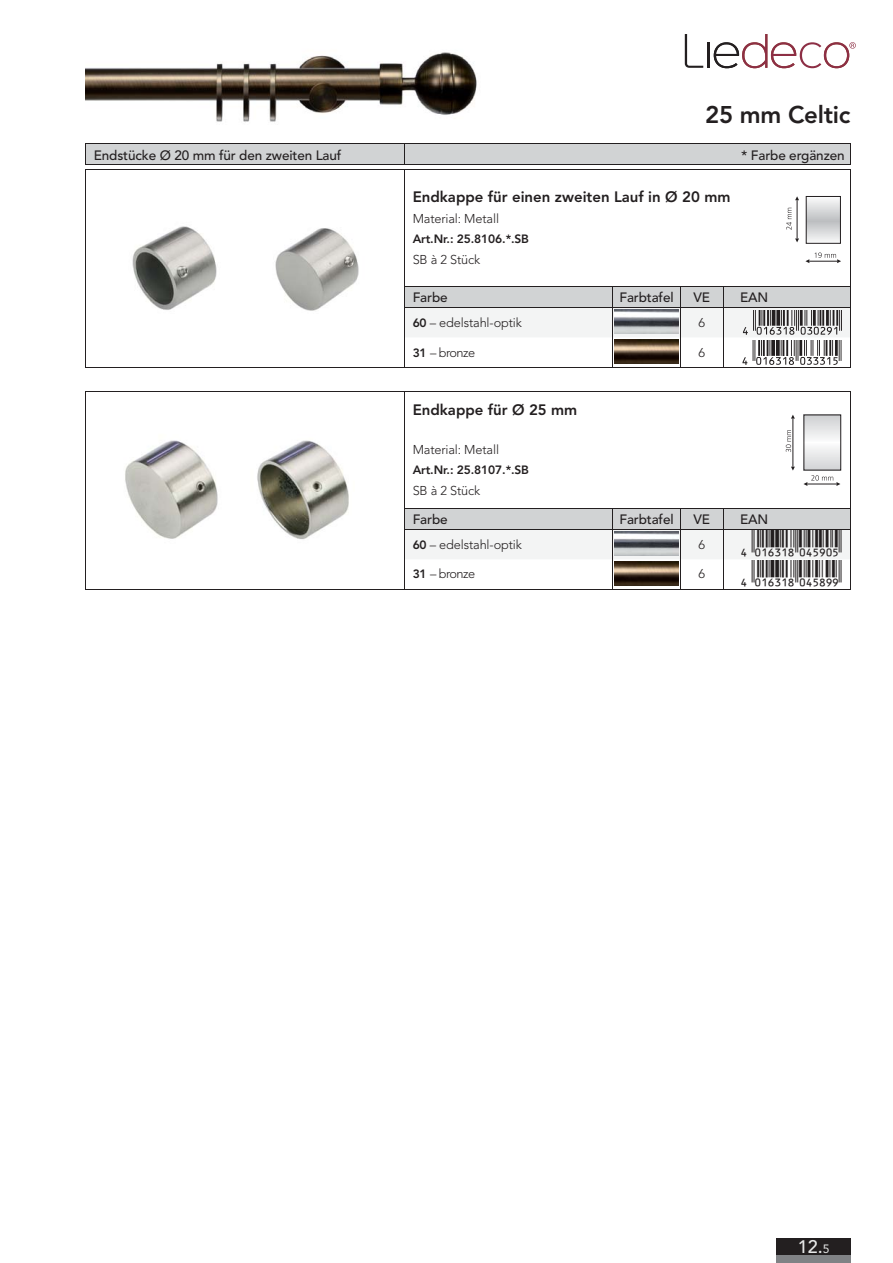
<style>
.page{position:relative;width:893px;height:1263px;background:#fff}
.page>*{position:absolute;margin:0;border:0;box-sizing:border-box;transform-origin:0 0}
.t1{font:36.45px/29.7px "EAN Linotype P36";color:#231f20}
.t2{font:800 24px "Avenir";letter-spacing:-.01em;color:#231f20}
.t3{font:500 18px "Avenir";color:#e7e8e8}
.t4{font:800 15px "Avenir";color:#231f20}
.t5{font:500 13.5px "Avenir";letter-spacing:-.01em;color:#231f20}
.t6{font:300 12.75px "Avenir";letter-spacing:-.01em;color:#231f20}
.t7{font:800 12px "Avenir";letter-spacing:-.01em;color:#231f20}
.s1{font-weight:800;font-size:12px}
.s2{font-weight:400;font-size:12px}
</style>
<div class="page">
<svg style="left:685px;top:34px;width:18px;height:34px"></svg>
<hr style="left:707px;top:43px;width:2px;height:25px;background:#231f20">
<svg style="left:714px;top:34px;width:142px;height:34px"></svg>
<img style="left:85px;top:52px;width:392px;height:70px">
<div style="left:86px;top:145px;width:764px;height:20px;background:#d1d3d4"></div>
<svg style="left:850px;top:145px;width:1px;height:20px"></svg>
<hr style="left:850px;top:170px;width:1px;height:116px;background:#231f20">
<hr style="left:85px;top:367px;width:766px;height:1px;background:#231f20">
<hr style="left:85px;top:144px;width:319px;height:1px;background:#231f20">
<svg style="left:85px;top:145px;width:1px;height:20px"></svg>
<hr style="left:404px;top:144px;width:447px;height:1px;background:#231f20">
<hr style="left:85px;top:165px;width:766px;height:1px;background:#231f20">
<hr style="left:85px;top:169px;width:319px;height:1px;background:#231f20">
<hr style="left:85px;top:170px;width:1px;height:116px;background:#231f20">
<hr style="left:404px;top:169px;width:447px;height:1px;background:#231f20">
<hr style="left:404px;top:286px;width:447px;height:1px;background:#231f20">
<svg style="left:85px;top:286px;width:1px;height:51px"></svg>
<hr style="left:85px;top:337px;width:1px;height:30px;background:#231f20">
<hr style="left:850px;top:337px;width:1px;height:30px;background:#231f20">
<hr style="left:404px;top:170px;width:1px;height:116px;background:#231f20">
<hr style="left:404px;top:337px;width:1px;height:30px;background:#231f20">
<hr style="left:612px;top:337px;width:1px;height:30px;background:#231f20">
<hr style="left:680px;top:337px;width:1px;height:30px;background:#231f20">
<hr style="left:723px;top:337px;width:1px;height:30px;background:#231f20">
<svg style="left:404px;top:145px;width:1px;height:20px"></svg>
<img style="left:132px;top:226px;width:227px;height:85px">
<hr style="left:850px;top:392px;width:1px;height:116px;background:#231f20">
<hr style="left:404px;top:589px;width:447px;height:1px;background:#231f20">
<hr style="left:85px;top:391px;width:319px;height:1px;background:#231f20">
<hr style="left:85px;top:392px;width:1px;height:116px;background:#231f20">
<hr style="left:404px;top:391px;width:447px;height:1px;background:#231f20">
<svg style="left:85px;top:508px;width:1px;height:51px"></svg>
<hr style="left:85px;top:559px;width:1px;height:30px;background:#231f20">
<hr style="left:850px;top:559px;width:1px;height:30px;background:#231f20">
<hr style="left:85px;top:589px;width:319px;height:1px;background:#231f20">
<hr style="left:404px;top:392px;width:1px;height:116px;background:#231f20">
<svg style="left:404px;top:508px;width:447px;height:51px"></svg>
<hr style="left:404px;top:559px;width:1px;height:30px;background:#231f20">
<hr style="left:612px;top:559px;width:1px;height:30px;background:#231f20">
<hr style="left:680px;top:559px;width:1px;height:30px;background:#231f20">
<hr style="left:723px;top:559px;width:1px;height:30px;background:#231f20">
<img style="left:125px;top:440px;width:224px;height:100px">
<img style="left:615px;top:532px;width:63px;height:24px">
<img style="left:615px;top:561px;width:63px;height:25px">
<svg style="left:404px;top:287px;width:447px;height:78px"></svg>
<svg style="left:805px;top:253px;width:36px;height:10px"></svg>
<svg style="left:808px;top:199px;width:31px;height:42px"></svg>
<div style="left:806px;top:196px;width:35px;height:47px;border:1px solid #231f20"></div>
<hr style="left:797px;top:200px;width:1px;height:39px;background:#231f20">
<svg style="left:795px;top:238px;width:4px;height:4px"></svg>
<svg style="left:795px;top:196px;width:4px;height:4px"></svg>
<svg style="left:786px;top:208px;width:6px;height:22px"></svg>
<hr style="left:793px;top:418px;width:1px;height:49px;background:#231f20">
<svg style="left:791px;top:415px;width:4px;height:4px"></svg>
<svg style="left:803px;top:475px;width:37px;height:11px"></svg>
<svg style="left:786px;top:430px;width:5px;height:22px"></svg>
<svg style="left:806px;top:417px;width:33px;height:51px"></svg>
<div style="left:804px;top:415px;width:37px;height:55px;border:1px solid #231f20"></div>
<div style="left:776px;top:1238px;width:75px;height:25px;background:#231f20"></div>
<div style="left:776px;top:1255px;width:75px;height:8px;background:#808285"></div>
<h2 class="t2" style="left:705px;top:105px;width:147px">25 mm Celtic</h2>
<p class="t5" style="left:94px;top:149px;width:249px">Endstücke Ø 20 mm für den zweiten Lauf</p>
<p class="t5" style="left:741px;top:149px;width:105px">* Farbe ergänzen</p>
<p class="t4" style="left:413px;top:191px;width:319px">Endkappe für einen zweiten Lauf in Ø 20 mm</p>
<p class="t6" style="left:413px;top:214px;width:88px">Material: Metall</p>
<p class="t7" style="left:413px;top:234px;width:118px">Art.Nr.: 25.8106.*.SB</p>
<p class="t6" style="left:413px;top:254px;width:69px">SB à 2 Stück</p>
<p class="t5" style="left:413px;top:292px;width:36px">Farbe</p>
<p class="t5" style="left:619px;top:292px;width:56px">Farbtafel</p>
<p class="t5" style="left:693px;top:292px;width:18px">VE</p>
<p class="t5" style="left:740px;top:292px;width:30px">EAN</p>
<p class="t6" style="left:413px;top:317px;width:111px"><span class="s1">60</span> – edelstahl-optik</p>
<p class="t6" style="left:698px;top:317px;width:8px">6</p>
<p class="t6" style="left:413px;top:347px;width:64px"><span class="s1">31</span> – bronze</p>
<p class="t6" style="left:698px;top:347px;width:8px">6</p>
<p class="t4" style="left:413px;top:404px;width:166px">Endkappe für Ø 25 mm</p>
<p class="t6" style="left:413px;top:444px;width:88px">Material: Metall</p>
<p class="t7" style="left:413px;top:465px;width:118px">Art.Nr.: 25.8107.*.SB</p>
<p class="t6" style="left:413px;top:485px;width:69px">SB à 2 Stück</p>
<p class="t5" style="left:413px;top:514px;width:36px">Farbe</p>
<p class="t5" style="left:619px;top:514px;width:56px">Farbtafel</p>
<p class="t5" style="left:693px;top:514px;width:18px">VE</p>
<p class="t5" style="left:740px;top:514px;width:30px">EAN</p>
<p class="t6" style="left:413px;top:539px;width:111px"><span class="s1">60</span> – edelstahl-optik</p>
<p class="t6" style="left:698px;top:539px;width:8px">6</p>
<p class="t6" style="left:413px;top:569px;width:64px"><span class="s1">31</span> – bronze</p>
<p class="t6" style="left:698px;top:569px;width:8px">6</p>
<h1 class="t1" style="left:731px;top:515px;width:113px">'!0B63BI-AEFJAF! '!0B63BI-AEFIJJ!</h1>
<h3 class="t3" style="left:798px;top:1240px;width:33px">12.<span class="s2">5</span></h3>
</div>
